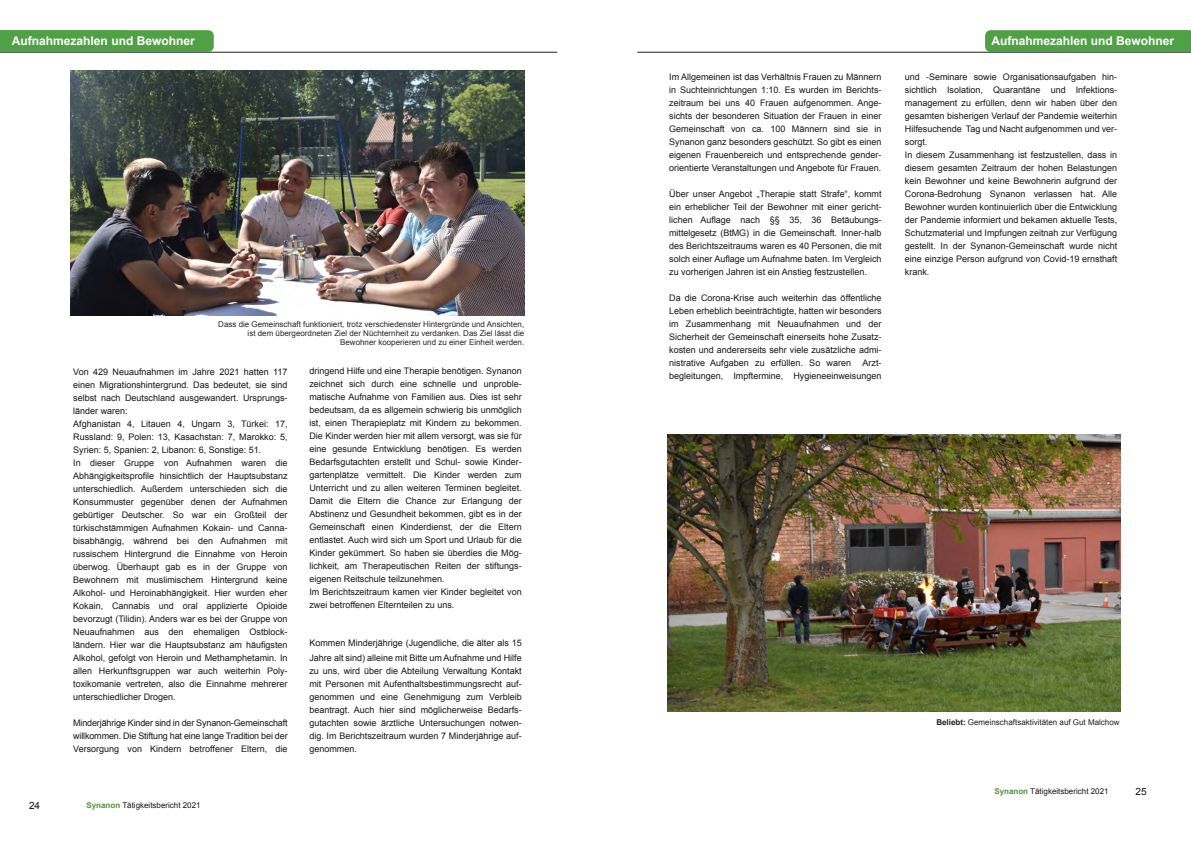
<style>
.page{position:relative;width:1191px;height:842px;background:#fff}
.page>*{position:absolute;margin:0;border:0;box-sizing:border-box;transform-origin:0 0}
.t1{font:700 12px "Arial";color:#fff}
.t2{font:10px "Arial";color:#121413}
.t3{font:9px/13px "Arial";color:#191716;text-align:justify}
.t4{font:8px/9px "Arial";color:#292625;text-align:right}
.t5{font:8px "Arial";color:#191716}
.t6{font:8px "Arial";color:#231f20}
.s1{font-weight:700;color:#579040}
.s2{font-weight:700}
</style>
<div class="page">
<hr style="left:0;top:52px;width:557px;height:1px;background:#231f20">
<hr style="left:637px;top:52px;width:554px;height:1px;background:#231f20">
<img style="left:71px;top:71px;width:453px;height:245px">
<div style="left:0;top:30px;width:214px;height:22px;background:#50a045"></div>
<div style="left:985px;top:30px;width:206px;height:22px;background:#50a045"></div>
<img style="left:667px;top:434px;width:453px;height:277px">
<h1 class="t1" style="left:12px;top:36px;width:184px">Aufnahmezahlen und Bewohner</h1>
<h1 class="t1" style="left:991px;top:36px;width:184px">Aufnahmezahlen und Bewohner</h1>
<p class="t2" style="left:29px;top:802px;width:13px">24</p>
<p class="t4" style="left:218px;top:321px;width:307px">Dass die Gemeinschaft funktioniert, trotz verschiedenster Hintergründe und Ansichten, ist dem übergeordneten Ziel der Nüchternheit zu verdanken. Das Ziel lässt die<br>Bewohner kooperieren und zu einer Einheit werden.</p>
<p class="t3" style="left:73px;top:366px;width:216px;text-align:left">Von 429 Neuaufnahmen im Jahre 2021 hatten 117 einen Migrationshintergrund. Das bedeutet, sie sind selbst nach Deutschland ausgewandert. Ursprungs&shy;länder waren:<br>Afghanistan 4, Litauen 4, Ungarn 3, Türkei: 17, Russland: 9, Polen: 13, Kasachstan: 7, Marokko: 5, Syrien: 5, Spanien: 2, Libanon: 6, Sonstige: 51.<br>In dieser Gruppe von Aufnahmen waren die Abhängigkeitsprofile hinsichtlich der Hauptsubstanz unterschiedlich. Außerdem unterschieden sich die Konsummuster gegenüber denen der Aufnahmen gebürtiger Deutscher. So war ein Großteil der türkischstämmigen Aufnahmen Kokain- und Canna&shy;bisabhängig, während bei den Aufnahmen mit russischem Hintergrund die Einnahme von Heroin überwog. Überhaupt gab es in der Gruppe von Bewohnern mit muslimischem Hintergrund keine Alkohol- und Heroinabhängigkeit. Hier wurden eher Kokain, Cannabis und oral applizierte Opioide bevorzugt (Tilidin). Anders war es bei der Gruppe von Neuaufnahmen aus den ehemaligen Ostblock&shy;ländern. Hier war die Hauptsubstanz am häufigsten Alkohol, gefolgt von Heroin und Methamphetamin. In allen Herkunftsgruppen war auch weiterhin Poly&shy;toxikomanie vertreten, also die Einnahme mehrerer unterschiedlicher Drogen.</p>
<p class="t3" style="left:73px;top:717px;width:216px">Minderjährige Kinder sind in der Synanon-Gemeinschaft willkommen. Die Stiftung hat eine lange Tradition bei der Versorgung von Kindern betroffener Eltern, die</p>
<p class="t5" style="left:86px;top:802px;width:116px"><span class="s1">Synanon</span> Tätigkeitsbericht 2021</p>
<p class="t3" style="left:309px;top:366px;width:214px;text-align:left">dringend Hilfe und eine Therapie benötigen. Synanon zeichnet sich durch eine schnelle und unproble&shy;matische Aufnahme von Familien aus. Dies ist sehr bedeutsam, da es allgemein schwierig bis unmöglich ist, einen Therapieplatz mit Kindern zu bekommen.<br>Die Kinder werden hier mit allem versorgt, was sie für eine gesunde Entwicklung benötigen. Es werden Bedarfsgutachten erstellt und Schul- sowie Kinder&shy;gartenplätze vermittelt. Die Kinder werden zum Unterricht und zu allen weiteren Terminen begleitet.<br>Damit die Eltern die Chance zur Erlangung der Abstinenz und Gesundheit bekommen, gibt es in der Gemeinschaft einen Kinderdienst, der die Eltern entlastet. Auch wird sich um Sport und Urlaub für die Kinder gekümmert. So haben sie überdies die Mög&shy;lichkeit, am Therapeutischen Reiten der stiftungs&shy;eigenen Reitschule teilzunehmen.<br>Im Berichtszeitraum kamen vier Kinder begleitet von zwei betroffenen Elternteilen zu uns.</p>
<p class="t3" style="left:309px;top:637px;width:214px;line-height:14px">Kommen Minderjährige (Jugendliche, die älter als 15<br>Jahre alt sind) alleine mit Bitte um Aufnahme und Hilfe</p>
<p class="t3" style="left:309px;top:665px;width:214px">zu uns, wird über die Abteilung Verwaltung Kontakt mit Personen mit Aufenthaltsbestimmungsrecht auf&shy;genommen und eine Genehmigung zum Verbleib beantragt. Auch hier sind möglicherweise Bedarfs&shy;gutachten sowie ärztliche Untersuchungen notwen&shy;dig. Im Berichtszeitraum wurden 7 Minderjährige auf&shy;genommen.</p>
<p class="t3" style="left:669px;top:71px;width:214px">Im Allgemeinen ist das Verhältnis Frauen zu Männern in Suchteinrichtungen 1:10. Es wurden im Berichts&shy;zeitraum bei uns 40 Frauen aufgenommen. Ange&shy;sichts der besonderen Situation der Frauen in einer Gemeinschaft von ca. 100 Männern sind sie in Synanon ganz besonders geschützt. So gibt es einen eigenen Frauenbereich und entsprechende gender&shy;orientierte Veranstaltungen und Angebote für Frauen.</p>
<p class="t3" style="left:669px;top:188px;width:214px">Über unser Angebot „Therapie statt Strafe“, kommt ein erheblicher Teil der Bewohner mit einer gericht&shy;lichen Auflage nach §§ 35, 36 Betäubungs&shy;mittelgesetz (BtMG) in die Gemeinschaft. Inner-halb des Berichtszeitraums waren es 40 Personen, die mit solch einer Auflage um Aufnahme baten. Im Vergleich zu vorherigen Jahren ist ein Anstieg festzustellen.</p>
<p class="t3" style="left:669px;top:292px;width:214px">Da die Corona-Krise auch weiterhin das öffentliche Leben erheblich beeinträchtigte, hatten wir besonders im Zusammenhang mit Neuaufnahmen und der Sicherheit der Gemeinschaft einerseits hohe Zusatz&shy;kosten und andererseits sehr viele zusätzliche admi&shy;nistrative Aufgaben zu erfüllen. So waren</p>
<p class="t3" style="left:669px;top:357px;width:214px;text-align:right">Arzt-<br>begleitungen, Impftermine, Hygieneeinweisungen</p>
<p class="t3" style="left:905px;top:71px;width:214px;text-align:left">und -Seminare sowie Organisationsaufgaben hin&shy;sichtlich Isolation, Quarantäne und Infektions&shy;management zu erfüllen, denn wir haben über den gesamten bisherigen Verlauf der Pandemie weiterhin Hilfesuchende Tag und Nacht aufgenommen und ver&shy;sorgt.<br>In diesem Zusammenhang ist festzustellen, dass in diesem gesamten Zeitraum der hohen Belastungen kein Bewohner und keine Bewohnerin aufgrund der Corona-Bedrohung Synanon verlassen hat. Alle Bewohner wurden kontinuierlich über die Entwicklung der Pandemie informiert und bekamen aktuelle Tests, Schutzmaterial und Impfungen zeitnah zur Verfügung gestellt. In der Synanon-Gemeinschaft wurde nicht eine einzige Person aufgrund von Covid-19 ernsthaft krank.</p>
<p class="t6" style="left:936px;top:719px;width:185px"><span class="s2">Beliebt:</span> Gemeinschaftsaktivitäten auf Gut Malchow</p>
<p class="t5" style="left:994px;top:788px;width:116px"><span class="s1">Synanon</span> Tätigkeitsbericht 2021</p>
<p class="t2" style="left:1135px;top:787px;width:13px">25</p>
</div>
